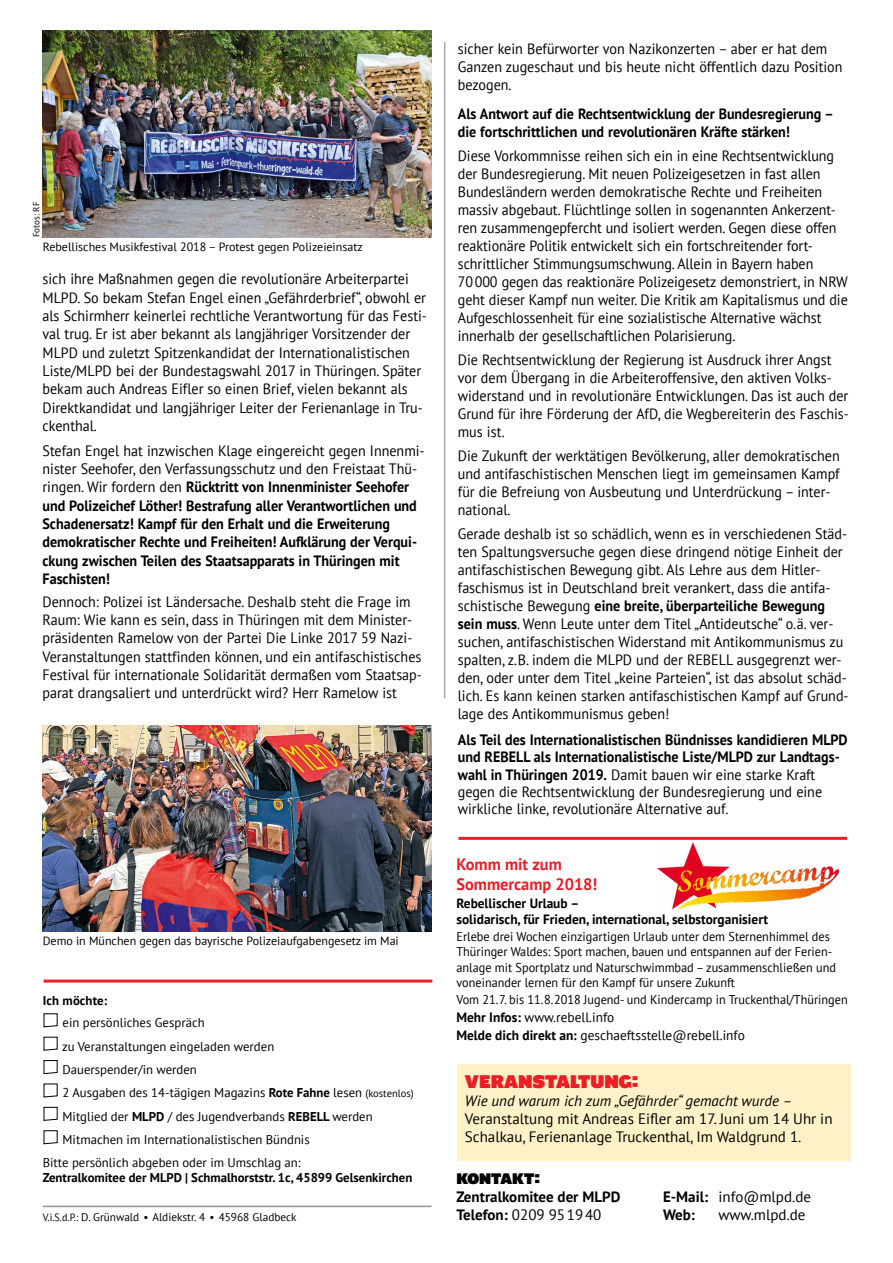
<style>
.page{position:relative;width:893px;height:1263px;background:#fff}
.page>*{position:absolute;margin:0;border:0;box-sizing:border-box;transform-origin:0 0}
.t1{font:18px "Shire Derbyshire";color:#ed1d24}
.t2{font:700 16.5px/19.8px "PT Sans";color:#ed1d24}
.t3{font:15px/18px "PT Sans";color:#000;scale:.94 1}
.t4{font:700 15px/18.3px "PT Sans";color:#000;scale:.94 1}
.t5{font:15px/18px "PT Sans";color:#000}
.t6{font:italic 15px "PT Sans";color:#000}
.t7{font:700 15px/18px "PT Sans";color:#000}
.t8{font:15px "Shire Derbyshire";color:#000}
.t9{font:700 13.5px/16.2px "PT Sans";color:#000}
.t10{font:13.5px/18px "PT Sans";color:#000}
.t11{font:12.75px/15.3px "PT Sans";color:#000;scale:.96 1}
.t12{font:12.75px "PT Sans";color:#000}
.t13{font:700 12.75px "PT Sans";color:#000}
.t14{font:12px "PT Sans";color:#000}
.t15{font:11.25px "PT Sans";color:#000}
.t16{font:9px "PT Sans";color:#000}
.s1{font-weight:400}
.s2{font-weight:700}
.s3{font-size:10.5px}
</style>
<div class="page">
<hr style="left:444px;top:42px;width:1px;height:656px;background:#a7a9ac">
<hr style="left:43px;top:1206px;width:388px;height:1px;background:#939598">
<div style="left:457px;top:1064px;width:393px;height:96px;background:#fff1c7"></div>
<img style="left:43px;top:31px;width:388px;height:206px">
<img style="left:43px;top:725px;width:388px;height:207px">
<img style="left:658px;top:842px;width:181px;height:70px">
<hr style="left:458px;top:837px;width:389px;height:3px;background:#ed1d24">
<hr style="left:44px;top:979px;width:388px;height:3px;background:#ed1d24">
<svg style="left:43px;top:1013px;width:15px;height:15px"></svg>
<svg style="left:43px;top:1036px;width:15px;height:15px"></svg>
<svg style="left:43px;top:1060px;width:15px;height:14px"></svg>
<svg style="left:43px;top:1083px;width:15px;height:15px"></svg>
<svg style="left:43px;top:1106px;width:15px;height:15px"></svg>
<svg style="left:43px;top:1130px;width:15px;height:14px"></svg>
<p class="t16" style="left:31px;top:237px;width:37px;rotate:-90deg">Fotos: RF</p>
<p class="t14" style="left:43px;top:239px;width:322px">Rebellisches Musikfestival 2018 – Protest gegen Polizeieinsatz</p>
<p class="t3" style="left:43px;top:270px;width:410px">sich ihre Maßnahmen gegen die revolutionäre Arbeiterpartei MLPD. So bekam Stefan Engel einen „Gefährderbrief“, obwohl er als Schirmherr keinerlei rechtliche Verantwortung für das Festi&shy;val trug. Er ist aber bekannt als langjähriger Vorsitzender der MLPD und zuletzt Spitzenkandidat der Internationalistischen Liste/MLPD bei der Bundestagswahl 2017 in Thüringen. Später bekam auch Andreas Eifler so einen Brief, vielen bekannt als Direktkandidat und langjähriger Leiter der Ferienanlage in Tru&shy;ckenthal.</p>
<p class="t4" style="left:43px;top:441px;width:408px"><span class="s1">Stefan Engel hat inzwischen Klage eingereicht gegen Innenmi&shy;nister Seehofer, den Verfassungsschutz und den Freistaat Thü&shy;ringen. Wir fordern den</span> Rücktritt von Innenminister Seehofer und Polizeichef Löther! Bestrafung aller Verantwortlichen und Schadenersatz! Kampf für den Erhalt und die Erweiterung demokratischer Rechte und Freiheiten! Aufklärung der Verqui&shy;ckung zwischen Teilen des Staatsapparats in Thüringen mit Faschisten!</p>
<p class="t3" style="left:43px;top:592px;width:405px">Dennoch: Polizei ist Ländersache. Deshalb steht die Frage im Raum: Wie kann es sein, dass in Thüringen mit dem Minister&shy;präsidenten Ramelow von der Partei Die Linke 2017 59 Nazi-Veranstaltungen stattfinden können, und ein antifaschistisches Festival für internationale Solidarität dermaßen vom Staatsap&shy;parat drangsaliert und unterdrückt wird? Herr Ramelow ist</p>
<p class="t14" style="left:43px;top:933px;width:358px">Demo in München gegen das bayrische Polizeiaufgabengesetz im Mai</p>
<p class="t13" style="left:43px;top:992px;width:66px">Ich möchte:</p>
<p class="t12" style="left:63px;top:1014px;width:144px">ein persönliches Gespräch</p>
<p class="t12" style="left:62px;top:1038px;width:214px">zu Veranstaltungen eingeladen werden</p>
<p class="t12" style="left:63px;top:1061px;width:136px">Dauerspender/in werden</p>
<p class="t12" style="left:63px;top:1085px;width:353px">2 Ausgaben des 14-tägigen Magazins <span class="s2">Rote Fahne</span> lesen <span class="s3">(kostenlos)</span></p>
<p class="t12" style="left:63px;top:1108px;width:312px">Mitglied der <span class="s2">MLPD</span> / des Jugendverbands <span class="s2">REBELL</span> werden</p>
<p class="t12" style="left:63px;top:1131px;width:249px">Mitmachen im Internationalistischen Bündnis</p>
<p class="t12" style="left:43px;top:1154px;width:259px">Bitte persönlich abgeben oder im Umschlag an:</p>
<p class="t13" style="left:43px;top:1169px;width:371px">Zentralkomitee der MLPD | Schmalhorststr. 1c, 45899 Gelsenkirchen</p>
<p class="t15" style="left:43px;top:1209px;width:255px"><span class="s3">V.i.S.d.P.:</span> D. Grünwald • Aldiekstr. 4 • 45968 Gladbeck</p>
<p class="t3" style="left:458px;top:39px;width:411px">sicher kein Befürworter von Nazikonzerten – aber er hat dem<br>Ganzen zugeschaut und bis heute nicht öffentlich dazu Position bezogen.</p>
<p class="t4" style="left:458px;top:105px;width:402px;line-height:17.2px">Als Antwort auf die Rechtsentwicklung der Bundesregierung – die fortschrittlichen und revolutionären Kräfte stärken!</p>
<p class="t3" style="left:458px;top:146px;width:416px">Diese Vorkommnisse reihen sich ein in eine Rechtsentwicklung der Bundesregierung. Mit neuen Polizeigesetzen in fast allen Bundesländern werden demokratische Rechte und Freiheiten massiv abgebaut. Flüchtlinge sollen in sogenannten Ankerzent&shy;ren zusammengepfercht und isoliert werden. Gegen diese offen reaktionäre Politik entwickelt sich ein fortschreitender fort&shy;schrittlicher Stimmungsumschwung. Allein in Bayern haben 70000 gegen das reaktionäre Polizeigesetz demonstriert, in NRW geht dieser Kampf nun weiter. Die Kritik am Kapitalismus und die Aufgeschlossenheit für eine sozialistische Alternative wächst innerhalb der gesellschaftlichen Polarisierung.</p>
<p class="t3" style="left:458px;top:350px;width:417px">Die Rechtsentwicklung der Regierung ist Ausdruck ihrer Angst vor dem Übergang in die Arbeiteroffensive, den aktiven Volks&shy;widerstand und in revolutionäre Entwicklungen. Das ist auch der Grund für ihre Förderung der AfD, die Wegbereiterin des Faschis&shy;mus ist.</p>
<p class="t3" style="left:458px;top:447px;width:408px">Die Zukunft der werktätigen Bevölkerung, aller demokratischen und antifaschistischen Menschen liegt im gemeinsamen Kampf für die Befreiung von Ausbeutung und Unterdrückung – inter&shy;national.</p>
<p class="t3" style="left:458px;top:525px;width:417px">Gerade deshalb ist so schädlich, wenn es in verschiedenen Städ&shy;ten Spaltungsversuche gegen diese dringend nötige Einheit der antifaschistischen Bewegung gibt. Als Lehre aus dem Hitler&shy;faschismus ist in Deutschland breit verankert, dass die antifa&shy;schistische Bewegung <span class="s2">eine breite, überparteiliche Bewegung sein muss</span>. Wenn Leute unter dem Titel „Antideutsche“ o.ä. ver&shy;suchen, antifaschistischen Widerstand mit Antikommunismus zu spalten, z.B. indem die MLPD und der REBELL ausgegrenzt wer&shy;den, oder unter dem Titel „keine Parteien“, ist das absolut schäd&shy;lich. Es kann keinen starken antifaschistischen Kampf auf Grund&shy;lage des Antikommunismus geben!</p>
<p class="t4" style="left:458px;top:731px;width:416px;line-height:17.2px">Als Teil des Internationalistischen Bündnisses kandidieren MLPD und REBELL als Internationalistische Liste/MLPD zur Landtags&shy;wahl in Thüringen 2019. <span class="s1">Damit bauen wir eine starke Kraft gegen die Rechtsentwicklung der Bundesregierung und eine wirkliche linke, revolutionäre Alternative auf.</span></p>
<p class="t2" style="left:456px;top:854px;width:142px">Komm mit zum<br>Sommercamp 2018!</p>
<p class="t9" style="left:456px;top:895px;width:313px">Rebellischer Urlaub –<br>solidarisch, für Frieden, international, selbstorganisiert</p>
<p class="t11" style="left:456px;top:929px;width:397px">Erlebe drei Wochen einzigartigen Urlaub unter dem Sternenhimmel des Thüringer Waldes: Sport machen, bauen und entspannen auf der Ferien&shy;anlage mit Sportplatz und Naturschwimmbad – zusammenschließen und voneinander lernen für den Kampf für unsere Zukunft</p>
<p class="t11" style="left:456px;top:992px;width:409px">Vom 21.7. bis 11.8.2018 Jugend- und Kindercamp in Truckenthal/Thüringen</p>
<p class="t10" style="left:456px;top:1008px;width:290px"><span class="s2">Mehr Infos:</span> www.rebell.info<br><span class="s2">Melde dich direkt an:</span> geschaeftsstelle@rebell.info</p>
<p class="t1" style="left:465px;top:1071px;width:175px">VERANSTALTUNG:</p>
<p class="t6" style="left:465px;top:1091px;width:329px">Wie und warum ich zum „Gefährder“ gemacht wurde –</p>
<p class="t5" style="left:465px;top:1109px;width:369px">Veranstaltung mit Andreas Eifler am 17. Juni um 14 Uhr in<br>Schalkau, Ferienanlage Truckenthal, Im Waldgrund 1.</p>
<p class="t8" style="left:456px;top:1170px;width:85px">KONTAKT:</p>
<p class="t7" style="left:456px;top:1188px;width:165px">Zentralkomitee der MLPD<br>Telefon: <span class="s1">0209 951940</span></p>
<p class="t5" style="left:663px;top:1188px;width:149px"><span class="s2">E-Mail:</span> info@mlpd.de<br><span class="s2">Web:</span></p>
<p class="t5" style="left:719px;top:1206px;width:88px">www.mlpd.de</p>
</div>
